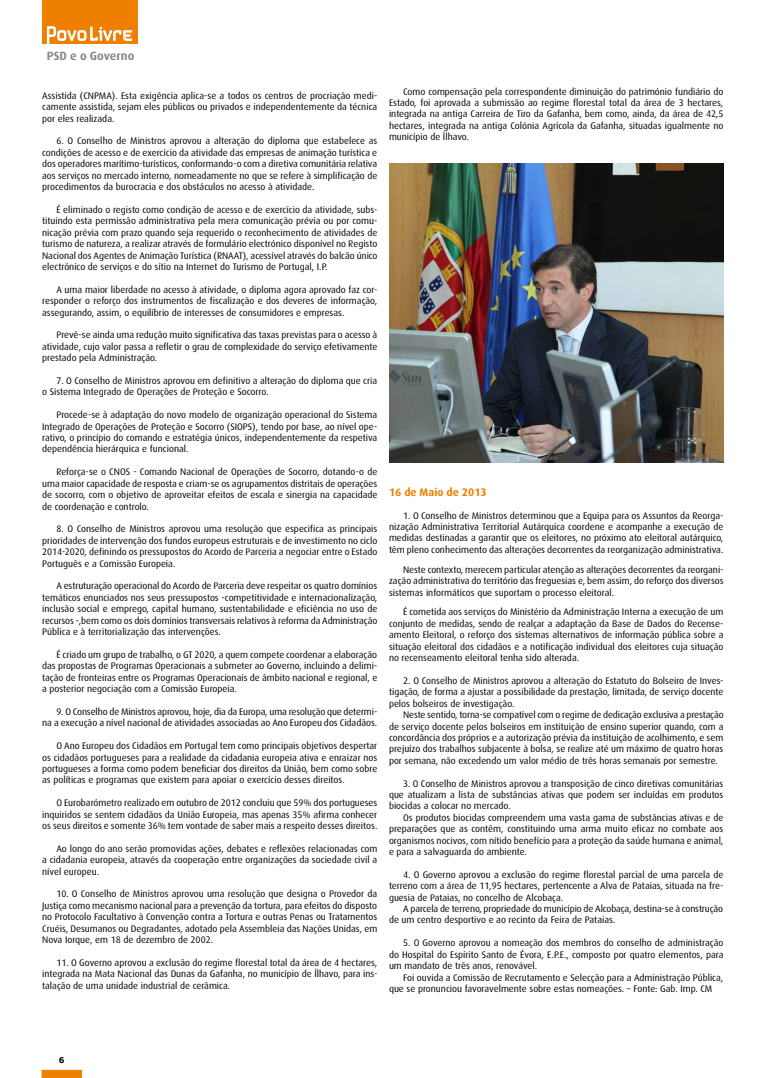
<style>
.page{position:relative;width:766px;height:1078px;background:#fff}
.page>*{position:absolute;margin:0;border:0;box-sizing:border-box;transform-origin:0 0}
.t1{font:700 12px "Dax";color:#87888a}
.t2{font:700 11px "Dax";color:#ee7f00}
.t3{font:9.5px/11.4px "Dax";color:#000;text-align:justify}
.t4{font:700 8px "Verdana";color:#000}
</style>
<div class="page">
<div style="left:42px;top:1069px;width:40px;height:8px;background:#ee7f00;border:1px solid #ee7f00"></div>
<img style="left:389px;top:164px;width:334px;height:298px">
<div style="left:43px;top:0;width:95px;height:44px;background:#ee7f00"></div>
<svg style="left:47px;top:26px;width:85px;height:18px"></svg>
<p class="t1" style="left:47px;top:49px;width:89px">PSD e o Governo</p>
<p class="t3" style="left:42px;top:90px;width:336px">Assistida (CNPMA). Esta exigência aplica-se a todos os centros de procriação medi&shy;camente assistida, sejam eles públicos ou privados e independentemente da técnica por eles realizada.</p>
<p class="t3" style="left:42px;top:135px;width:336px;text-indent:14px">6. O Conselho de Ministros aprovou a alteração do diploma que estabelece as condições de acesso e de exercício da atividade das empresas de animação turística e dos operadores marítimo-turísticos, conformando-o com a diretiva comunitária relativa aos serviços no mercado interno, nomeadamente no que se refere à simplificação de procedimentos da burocracia e dos obstáculos no acesso à atividade.</p>
<p class="t3" style="left:42px;top:204px;width:337px;text-indent:14px">É eliminado o registo como condição de acesso e de exercício da atividade, subs&shy;tituindo esta permissão administrativa pela mera comunicação prévia ou por comu&shy;nicação prévia com prazo quando seja requerido o reconhecimento de atividades de turismo de natureza, a realizar através de formulário electrónico disponível no Registo Nacional dos Agentes de Animação Turística (RNAAT), acessível através do balcão único electrónico de serviços e do sítio na Internet do Turismo de Portugal, I.P.</p>
<p class="t3" style="left:42px;top:284px;width:336px;text-indent:14px">A uma maior liberdade no acesso à atividade, o diploma agora aprovado faz cor&shy;responder o reforço dos instrumentos de fiscalização e dos deveres de informação, assegurando, assim, o equilíbrio de interesses de consumidores e empresas.</p>
<p class="t3" style="left:42px;top:329px;width:336px;text-indent:14px">Prevê-se ainda uma redução muito significativa das taxas previstas para o acesso à atividade, cujo valor passa a refletir o grau de complexidade do serviço efetivamente prestado pela Administração.</p>
<p class="t3" style="left:42px;top:375px;width:336px;text-indent:14px">7. O Conselho de Ministros aprovou em definitivo a alteração do diploma que cria o Sistema Integrado de Operações de Proteção e Socorro.</p>
<p class="t3" style="left:42px;top:409px;width:336px;text-indent:14px">Procede-se à adaptação do novo modelo de organização operacional do Sistema Integrado de Operações de Proteção e Socorro (SIOPS), tendo por base, ao nível ope&shy;rativo, o princípio do comando e estratégia únicos, independentemente da respetiva dependência hierárquica e funcional.</p>
<p class="t3" style="left:42px;top:466px;width:336px;text-indent:14px">Reforça-se o CNOS - Comando Nacional de Operações de Socorro, dotando-o de uma maior capacidade de resposta e criam-se os agrupamentos distritais de operações de socorro, com o objetivo de aproveitar efeitos de escala e sinergia na capacidade de coordenação e controlo.</p>
<p class="t3" style="left:42px;top:523px;width:336px;text-indent:14px">8. O Conselho de Ministros aprovou uma resolução que especifica as principais prioridades de intervenção dos fundos europeus estruturais e de investimento no ciclo 2014-2020, definindo os pressupostos do Acordo de Parceria a negociar entre o Estado Português e a Comissão Europeia.</p>
<p class="t3" style="left:42px;top:580px;width:336px;text-indent:14px">A estruturação operacional do Acordo de Parceria deve respeitar os quatro domínios temáticos enunciados nos seus pressupostos -competitividade e internacionalização, inclusão social e emprego, capital humano, sustentabilidade e eficiência no uso de recursos -,bem como os dois domínios transversais relativos à reforma da Administração Pública e à territorialização das intervenções.</p>
<p class="t3" style="left:42px;top:648px;width:336px;text-indent:14px">É criado um grupo de trabalho, o GT 2020, a quem compete coordenar a elaboração das propostas de Programas Operacionais a submeter ao Governo, incluindo a delimi&shy;tação de fronteiras entre os Programas Operacionais de âmbito nacional e regional, e a posterior negociação com a Comissão Europeia.</p>
<p class="t3" style="left:42px;top:705px;width:336px;text-align:right">9. O Conselho de Ministros aprovou, hoje, dia da Europa, uma resolução que determi-<br>na a execução a nível nacional de atividades associadas ao Ano Europeu dos Cidadãos.</p>
<p class="t3" style="left:42px;top:740px;width:336px;text-indent:14px">O Ano Europeu dos Cidadãos em Portugal tem como principais objetivos despertar os cidadãos portugueses para a realidade da cidadania europeia ativa e enraizar nos portugueses a forma como podem beneficiar dos direitos da União, bem como sobre as políticas e programas que existem para apoiar o exercício desses direitos.</p>
<p class="t3" style="left:42px;top:797px;width:336px;text-indent:14px">O Eurobarómetro realizado em outubro de 2012 concluiu que 59% dos portugueses inquiridos se sentem cidadãos da União Europeia, mas apenas 35% afirma conhecer os seus direitos e somente 36% tem vontade de saber mais a respeito desses direitos.</p>
<p class="t3" style="left:42px;top:842px;width:336px;text-indent:14px">Ao longo do ano serão promovidas ações, debates e reflexões relacionadas com a cidadania europeia, através da cooperação entre organizações da sociedade civil a nível europeu.</p>
<p class="t3" style="left:42px;top:888px;width:336px;text-indent:14px">10. O Conselho de Ministros aprovou uma resolução que designa o Provedor da Justiça como mecanismo nacional para a prevenção da tortura, para efeitos do disposto no Protocolo Facultativo à Convenção contra a Tortura e outras Penas ou Tratamentos Cruéis, Desumanos ou Degradantes, adotado pela Assembleia das Nações Unidas, em Nova Iorque, em 18 de dezembro de 2002.</p>
<p class="t3" style="left:42px;top:956px;width:336px;text-indent:14px">11. O Governo aprovou a exclusão do regime florestal total da área de 4 hectares, integrada na Mata Nacional das Dunas da Gafanha, no município de Ílhavo, para ins&shy;talação de uma unidade industrial de cerâmica.</p>
<p class="t3" style="left:389px;top:86px;width:336px;text-indent:14px">Como compensação pela correspondente diminuição do património fundiário do Estado, foi aprovada a submissão ao regime florestal total da área de 3 hectares, integrada na antiga Carreira de Tiro da Gafanha, bem como, ainda, da área de 42,5 hectares, integrada na antiga Colónia Agrícola da Gafanha, situadas igualmente no município de Ílhavo.</p>
<p class="t2" style="left:389px;top:485px;width:99px">16 de Maio de 2013</p>
<p class="t3" style="left:389px;top:509px;width:336px;text-indent:14px">1. O Conselho de Ministros determinou que a Equipa para os Assuntos da Reorga&shy;nização Administrativa Territorial Autárquica coordene e acompanhe a execução de medidas destinadas a garantir que os eleitores, no próximo ato eleitoral autárquico, têm pleno conhecimento das alterações decorrentes da reorganização administrativa.</p>
<p class="t3" style="left:389px;top:563px;width:336px;text-indent:14px">Neste contexto, merecem particular atenção as alterações decorrentes da reorgani&shy;zação administrativa do território das freguesias e, bem assim, do reforço dos diversos sistemas informáticos que suportam o processo eleitoral.</p>
<p class="t3" style="left:389px;top:606px;width:336px;text-indent:14px">É cometida aos serviços do Ministério da Administração Interna a execução de um conjunto de medidas, sendo de realçar a adaptação da Base de Dados do Recense&shy;amento Eleitoral, o reforço dos sistemas alternativos de informação pública sobre a situação eleitoral dos cidadãos e a notificação individual dos eleitores cuja situação no recenseamento eleitoral tenha sido alterada.</p>
<p class="t3" style="left:389px;top:674px;width:336px;text-indent:14px">2. O Conselho de Ministros aprovou a alteração do Estatuto do Bolseiro de Inves&shy;tigação, de forma a ajustar a possibilidade da prestação, limitada, de serviço docente pelos bolseiros de investigação.</p>
<p class="t3" style="left:389px;top:709px;width:336px;text-indent:14px">Neste sentido, torna-se compatível com o regime de dedicação exclusiva a prestação de serviço docente pelos bolseiros em instituição de ensino superior quando, com a concordância dos próprios e a autorização prévia da instituição de acolhimento, e sem prejuízo dos trabalhos subjacente à bolsa, se realize até um máximo de quatro horas por semana, não excedendo um valor médio de três horas semanais por semestre.</p>
<p class="t3" style="left:389px;top:777px;width:336px;text-indent:14px">3. O Conselho de Ministros aprovou a transposição de cinco diretivas comunitárias que atualizam a lista de substâncias ativas que podem ser incluídas em produtos biocidas a colocar no mercado.</p>
<p class="t3" style="left:389px;top:811px;width:336px;text-indent:14px">Os produtos biocidas compreendem uma vasta gama de substâncias ativas e de preparações que as contêm, constituindo uma arma muito eficaz no combate aos organismos nocivos, com nítido benefício para a proteção da saúde humana e animal, e para a salvaguarda do ambiente.</p>
<p class="t3" style="left:389px;top:868px;width:336px;text-indent:14px">4. O Governo aprovou a exclusão do regime florestal parcial de uma parcela de terreno com a área de 11,95 hectares, pertencente a Alva de Pataias, situada na fre&shy;guesia de Pataias, no concelho de Alcobaça.</p>
<p class="t3" style="left:389px;top:902px;width:335px;text-indent:14px">A parcela de terreno, propriedade do município de Alcobaça, destina-se à construção de um centro desportivo e ao recinto da Feira de Pataias.</p>
<p class="t3" style="left:389px;top:937px;width:336px;text-indent:14px">5. O Governo aprovou a nomeação dos membros do conselho de administração do Hospital do Espírito Santo de Évora, E.P.E., composto por quatro elementos, para um mandato de três anos, renovável.</p>
<p class="t3" style="left:389px;top:971px;width:336px;text-indent:14px">Foi ouvida a Comissão de Recrutamento e Selecção para a Administração Pública, que se pronunciou favoravelmente sobre estas nomeações. – Fonte: Gab. Imp. CM</p>
<p class="t4" style="left:59px;top:1054px;width:7px">6</p>
</div>
